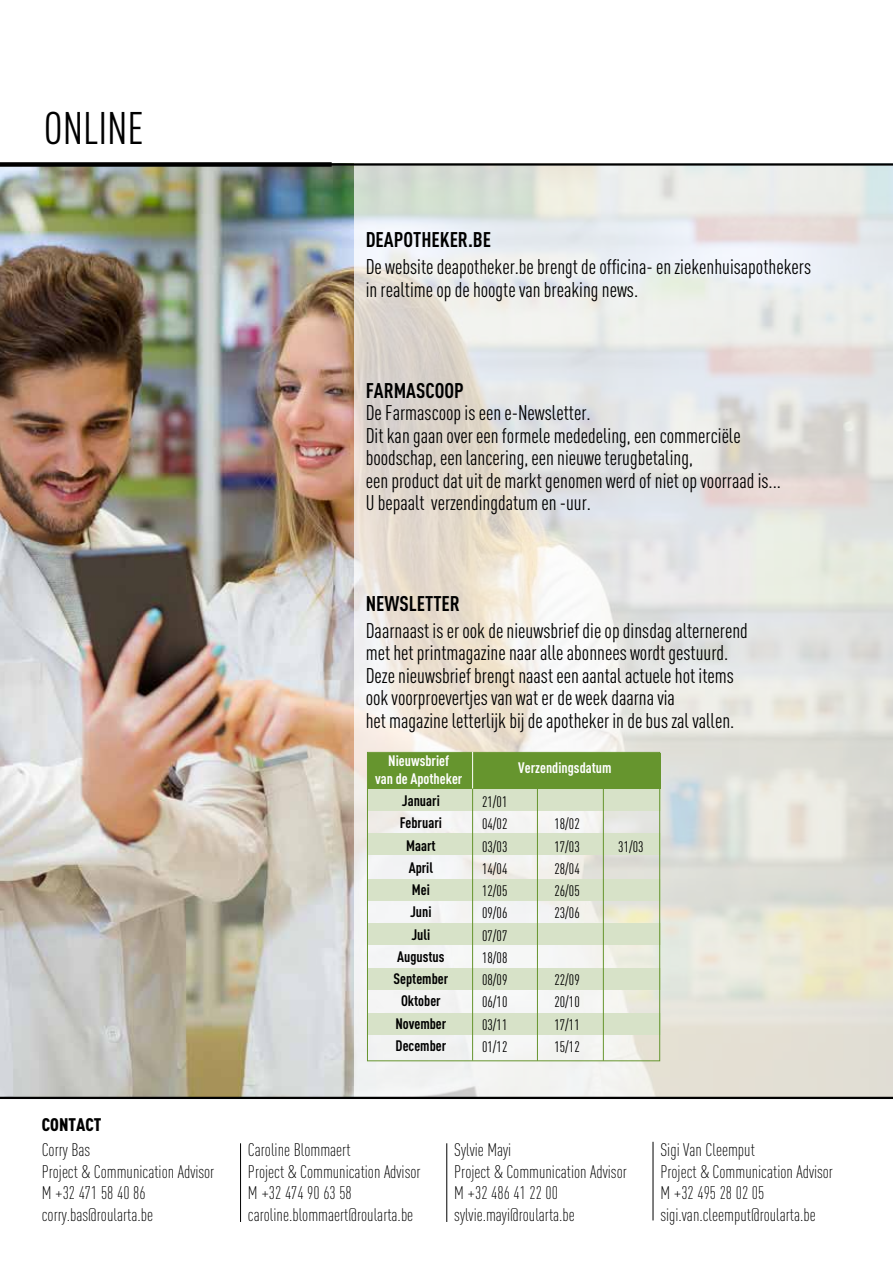
<style>
.page{position:relative;width:893px;height:1263px;background:#fff}
.page>*{position:absolute;margin:0;border:0;box-sizing:border-box;transform-origin:0 0}
.t1{font:45px "DIN Cond";color:#000}
.t2{font:21px/22.5px "DIN Cond";color:#000}
.t3{font:700 21px "DIN Cond";color:#000}
.t4{font:300 18px/21.6px "DIN Cond";color:#000}
.t5{font:900 18px "DIN Cond";color:#000}
.t6{font:15px/22.2px "DIN Cond";color:#000}
.t7{font:700 15px/22.2px "DIN Cond";color:#000;text-align:center}
.t8{font:700 15px/18px "DIN Cond";color:#fff;text-align:center}
</style>
<div class="page">
<img style="left:0;top:166px;width:354px;height:931px">
<svg style="left:354px;top:166px;width:538px;height:931px"></svg>
<hr style="left:0;top:163px;width:892px;height:3px;background:#000">
<div style="left:0;top:162px;width:332px;height:5px;background:#000"></div>
<hr style="left:0;top:1097px;width:892px;height:2px;background:#000">
<div style="left:368px;top:789px;width:292px;height:21px;background:#d7e2c8"></div>
<div style="left:368px;top:833px;width:292px;height:22px;background:#d7e2c8"></div>
<div style="left:368px;top:879px;width:292px;height:21px;background:#d7e2c8"></div>
<div style="left:368px;top:923px;width:292px;height:22px;background:#d7e2c8"></div>
<div style="left:368px;top:968px;width:292px;height:22px;background:#d7e2c8"></div>
<div style="left:368px;top:1013px;width:292px;height:21px;background:#d7e2c8"></div>
<div style="left:368px;top:752px;width:292px;height:36px;background:#66952e"></div>
<hr style="left:472px;top:788px;width:1px;height:272px;background:#66952e">
<hr style="left:537px;top:788px;width:1px;height:273px;background:#66952e">
<hr style="left:603px;top:788px;width:1px;height:273px;background:#66952e">
<hr style="left:472px;top:752px;width:1px;height:36px;background:#fff">
<hr style="left:240px;top:1143px;width:1px;height:79px;background:#000">
<hr style="left:653px;top:1142px;width:1px;height:78px;background:#000">
<hr style="left:446px;top:1143px;width:1px;height:79px;background:#000">
<h1 class="t1" style="left:44px;top:102px;width:102px">ONLINE</h1>
<p class="t3" style="left:366px;top:227px;width:127px">DEAPOTHEKER.BE</p>
<p class="t2" style="left:366px;top:255px;width:447px">De website deapotheker.be brengt de officina- en ziekenhuisapothekers in realtime op de hoogte van breaking news.</p>
<p class="t3" style="left:366px;top:377px;width:100px">FARMASCOOP</p>
<p class="t2" style="left:366px;top:401px;width:417px">De Farmascoop is een e-Newsletter.<br>Dit kan gaan over een formele mededeling, een commerciële boodschap, een lancering, een nieuwe terugbetaling,<br>een product dat uit de markt genomen werd of niet op voorraad is...<br>U bepaalt verzendingdatum en -uur.</p>
<p class="t3" style="left:366px;top:590px;width:96px">NEWSLETTER</p>
<p class="t2" style="left:366px;top:619px;width:384px">Daarnaast is er ook de nieuwsbrief die op dinsdag alternerend met het printmagazine naar alle abonnees wordt gestuurd.<br>Deze nieuwsbrief brengt naast een aantal actuele hot items ook voorproevertjes van wat er de week daarna via<br>het magazine letterlijk bij de apotheker in de bus zal vallen.</p>
<p class="t8" style="left:375px;top:751px;width:89px">Nieuwsbrief<br>van de Apotheker</p>
<p class="t7" style="left:394px;top:789px;width:56px">Januari<br>Februari<br>Maart<br>April<br>Mei<br>Juni<br>Juli<br>Augustus<br>September<br>Oktober<br>November<br>December</p>
<p class="t6" style="left:482px;top:790px;width:27px">21/01<br>04/02</p>
<p class="t8" style="left:518px;top:758px;width:95px">Verzendingsdatum</p>
<p class="t6" style="left:554px;top:813px;width:27px">18/02</p>
<p class="t6" style="left:482px;top:835px;width:27px">03/03</p>
<p class="t6" style="left:554px;top:835px;width:27px">17/03</p>
<p class="t6" style="left:618px;top:835px;width:27px">31/03</p>
<p class="t6" style="left:482px;top:857px;width:27px">14/04</p>
<p class="t6" style="left:554px;top:857px;width:27px">28/04</p>
<p class="t6" style="left:482px;top:879px;width:27px">12/05</p>
<p class="t6" style="left:554px;top:879px;width:27px">26/05</p>
<p class="t6" style="left:482px;top:902px;width:27px">09/06</p>
<p class="t6" style="left:554px;top:902px;width:27px">23/06</p>
<p class="t6" style="left:482px;top:924px;width:27px;text-align:justify">07/07<br>18/08<br>08/09</p>
<p class="t6" style="left:554px;top:968px;width:27px">22/09</p>
<p class="t6" style="left:482px;top:991px;width:27px">06/10</p>
<p class="t6" style="left:554px;top:991px;width:27px">20/10</p>
<p class="t6" style="left:482px;top:1013px;width:27px">03/11</p>
<p class="t6" style="left:554px;top:1013px;width:27px">17/11</p>
<p class="t6" style="left:482px;top:1035px;width:27px">01/12</p>
<p class="t6" style="left:554px;top:1035px;width:27px">15/12</p>
<p class="t5" style="left:42px;top:1114px;width:61px">CONTACT</p>
<p class="t4" style="left:42px;top:1139px;width:174px">Corry Bas<br>Project &amp; Communication Advisor<br>M +32 471 58 40 86 corry.bas@roularta.be</p>
<p class="t4" style="left:248px;top:1139px;width:174px">Caroline Blommaert<br>Project &amp; Communication Advisor<br>M +32 474 90 63 58 caroline.blommaert@roularta.be</p>
<p class="t4" style="left:454px;top:1139px;width:174px">Sylvie Mayi<br>Project &amp; Communication Advisor<br>M +32 486 41 22 00 sylvie.mayi@roularta.be</p>
<p class="t4" style="left:660px;top:1139px;width:174px">Sigi Van Cleemput<br>Project &amp; Communication Advisor<br>M +32 495 28 02 05 sigi.van.cleemput@roularta.be</p>
</div>
